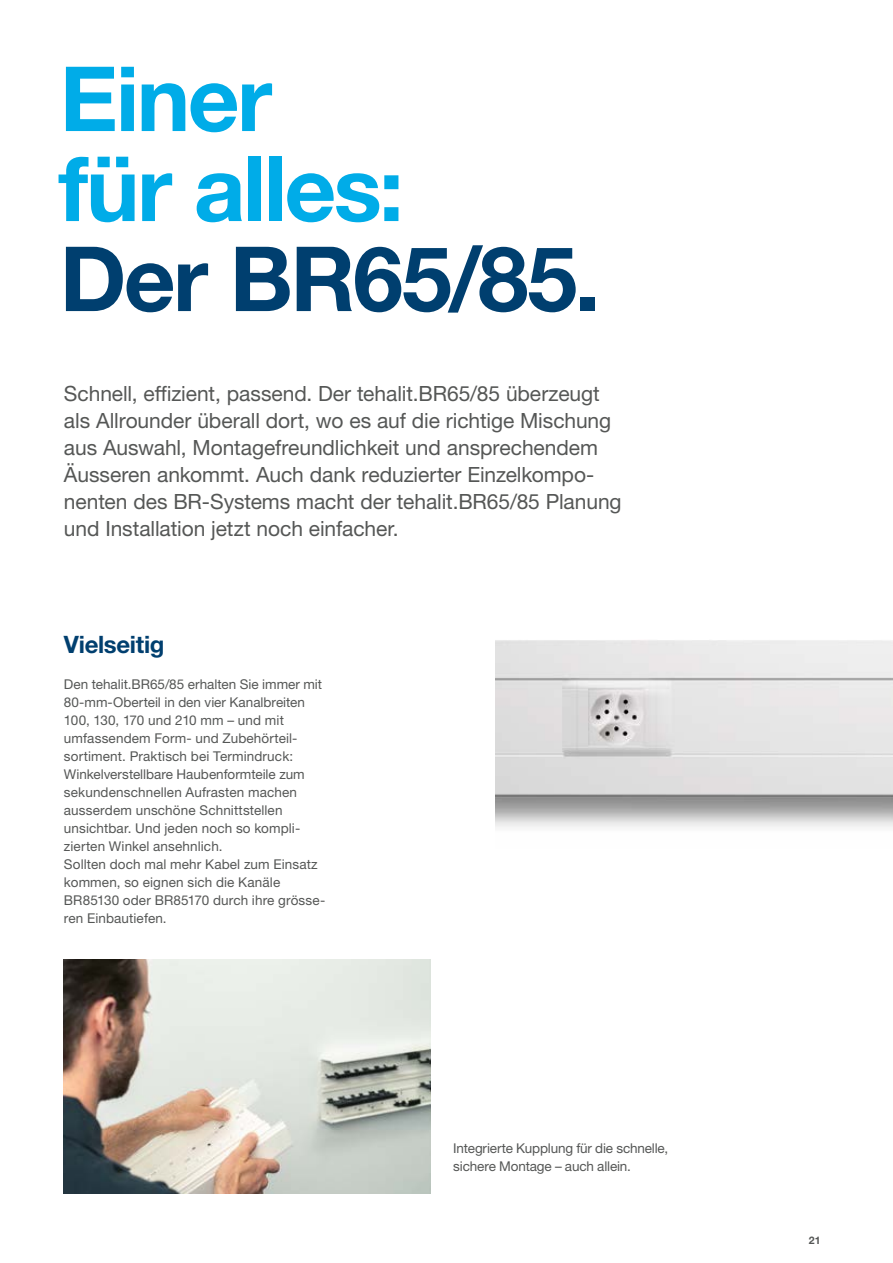
<style>
.page{position:relative;width:893px;height:1263px;background:#fff}
.page>*{position:absolute;margin:0;border:0;box-sizing:border-box;transform-origin:0 0}
.t1{font:700 90px/90px "Helvetica Neue LTW1 G";letter-spacing:-.025em;color:#00ace8}
.t2{font:700 90px "Helvetica Neue LTW1 G";letter-spacing:-.025em;color:#003f6f}
.t3{font:700 24px "Helvetica Neue LTW1 G";letter-spacing:-.015em;color:#003f6f}
.t4{font:21px/27px "Helvetica Neue LTW1 G";letter-spacing:-.005em;color:#555756}
.t5{font:13.5px/18px "Helvetica Neue LTW1 G";letter-spacing:.005em;color:#555756}
.t6{font:700 10.5px "Helvetica Neue LTW1 G";color:#555756}
</style>
<div class="page">
<img style="left:64px;top:959px;width:367px;height:234px">
<img style="left:496px;top:640px;width:397px;height:187px">
<h1 class="t1" style="left:59px;top:53px;width:347px">Einer für alles:</h1>
<h1 class="t2" style="left:60px;top:223px;width:542px">Der BR65/85.</h1>
<p class="t4" style="left:64px;top:380px;width:559px">Schnell, effizient, passend. Der tehalit.BR65/85 überzeugt als Allrounder überall dort, wo es auf die richtige Mischung aus Auswahl, Montagefreundlichkeit und ansprechendem Äusseren ankommt. Auch dank reduzierter Einzelkompo&shy;nenten des BR-Systems macht der tehalit.BR65/85 Planung und Installation jetzt noch einfacher.</p>
<h2 class="t3" style="left:64px;top:630px;width:102px">Vielseitig</h2>
<p class="t5" style="left:64px;top:675px;width:263px">Den tehalit.BR65/85 erhalten Sie immer mit 80-mm-Oberteil in den vier Kanalbreiten 100, 130, 170 und 210 mm – und mit umfassendem Form- und Zubehörteil&shy;sortiment. Praktisch bei Termindruck:<br>Winkelverstellbare Haubenformteile zum sekundenschnellen Aufrasten machen ausserdem unschöne Schnittstellen unsichtbar. Und jeden noch so kompli&shy;zierten Winkel ansehnlich.<br>Sollten doch mal mehr Kabel zum Einsatz kommen, so eignen sich die Kanäle BR85130 oder BR85170 durch ihre grösse&shy;ren Einbautiefen.</p>
<p class="t5" style="left:453px;top:1139px;width:216px">Integrierte Kupplung für die schnelle, sichere Montage – auch allein.</p>
<p class="t6" style="left:809px;top:1233px;width:13px">21</p>
</div>
